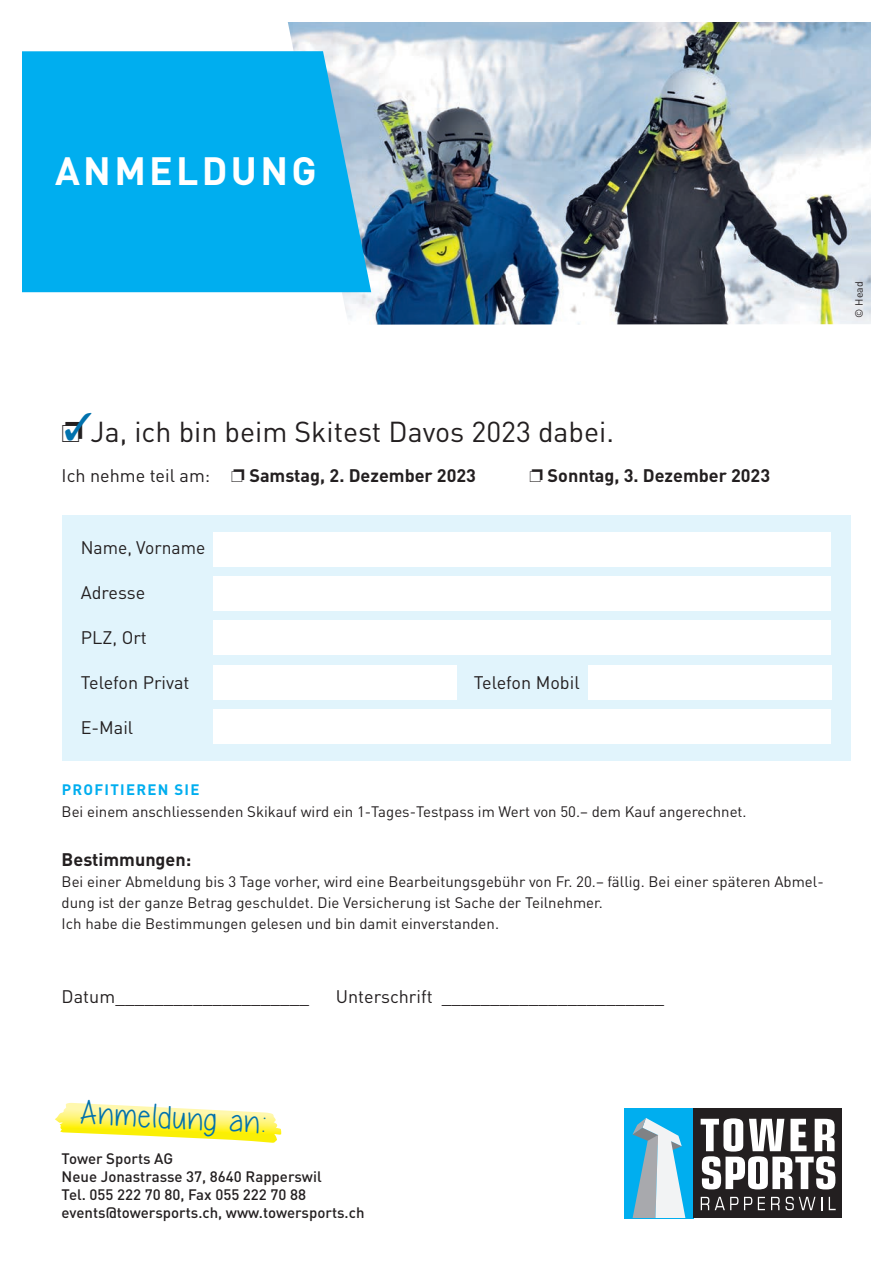
<style>
.page{position:relative;width:893px;height:1263px;background:#fff}
.page>*{position:absolute;margin:0;border:0;box-sizing:border-box;transform-origin:0 0}
.t1{font:700 39px "DINOT";letter-spacing:.085em;color:#fff}
.t2{font:33.3px "Yummy Cupcakes";color:#0071ad}
.t3{font:28.5px "DINOT";color:#231f20}
.t4{font:18px "DINOT";color:#231f20}
.t5{font:700 18px "DINOT";color:#231f20}
.t6{font:15px/21px "DINOT";color:#231f20}
.t7{font:500 15px "DINOT";color:#231f20}
.t8{font:700 15px "DINOT";letter-spacing:.085em;color:#00aeef}
.t9{font:10.5px "DINOT";color:#231f20}
.s1{font-weight:400}
</style>
<div class="page">
<div style="left:62px;top:515px;width:788px;height:245px;background:#e1f4fc"></div>
<img style="left:287px;top:22px;width:584px;height:303px">
<svg style="left:22px;top:51px;width:349px;height:241px;background:#0cafed"></svg>
<div style="left:213px;top:532px;width:617px;height:34px;background:#fff"></div>
<div style="left:213px;top:577px;width:617px;height:34px;background:#fff"></div>
<div style="left:213px;top:621px;width:617px;height:34px;background:#fff"></div>
<div style="left:213px;top:709px;width:617px;height:34px;background:#fff"></div>
<div style="left:213px;top:665px;width:243px;height:34px;background:#fff"></div>
<div style="left:588px;top:665px;width:243px;height:34px;background:#fff"></div>
<svg style="left:55px;top:1103px;width:226px;height:40px"></svg>
<div style="left:624px;top:1109px;width:70px;height:109px;background:#00aeef"></div>
<div style="left:694px;top:1109px;width:148px;height:109px;background:#231f20"></div>
<svg style="left:632px;top:1118px;width:53px;height:100px"></svg>
<svg style="left:701px;top:1118px;width:134px;height:71px"></svg>
<svg style="left:701px;top:1197px;width:8px;height:13px"></svg>
<svg style="left:715px;top:1197px;width:23px;height:13px"></svg>
<svg style="left:744px;top:1197px;width:8px;height:13px"></svg>
<svg style="left:758px;top:1197px;width:7px;height:13px"></svg>
<svg style="left:771px;top:1197px;width:44px;height:13px"></svg>
<svg style="left:821px;top:1197px;width:1px;height:13px"></svg>
<svg style="left:829px;top:1197px;width:7px;height:13px"></svg>
<p class="t1" style="left:55px;top:144px;width:263px">ANMELDUNG</p>
<p class="t9" style="left:852px;top:317px;width:37px;rotate:-90deg">© Head</p>
<p class="t3" style="left:62px;top:413px;width:554px">❐ Ja, ich bin beim Skitest Davos 2023 dabei.</p>
<p class="t5" style="left:62px;top:463px;width:416px"><span class="s1">Ich nehme teil am:</span> ❐ Samstag, 2. Dezember 2023</p>
<p class="t5" style="left:529px;top:463px;width:242px">❐ Sonntag, 3. Dezember 2023</p>
<p class="t4" style="left:81px;top:535px;width:126px">Name, Vorname</p>
<p class="t4" style="left:81px;top:580px;width:66px">Adresse</p>
<p class="t4" style="left:81px;top:625px;width:68px">PLZ, Ort</p>
<p class="t4" style="left:81px;top:670px;width:110px">Telefon Privat</p>
<p class="t4" style="left:474px;top:670px;width:107px">Telefon Mobil</p>
<p class="t4" style="left:81px;top:715px;width:54px">E-Mail</p>
<p class="t8" style="left:62px;top:779px;width:139px">PROFITIEREN SIE</p>
<p class="t6" style="left:62px;top:800px;width:686px">Bei einem anschliessenden Skikauf wird ein 1-Tages-Testpass im Wert von 50.– dem Kauf angerechnet.</p>
<p class="t5" style="left:62px;top:847px;width:131px">Bestimmungen:</p>
<p class="t6" style="left:62px;top:870px;width:764px">Bei einer Abmeldung bis 3 Tage vorher, wird eine Bearbeitungsgebühr von Fr. 20.– fällig. Bei einer späteren Abmel&shy;dung ist der ganze Betrag geschuldet. Die Versicherung ist Sache der Teilnehmer.</p>
<p class="t6" style="left:62px;top:912px;width:439px">Ich habe die Bestimmungen gelesen und bin damit einverstanden.</p>
<p class="t4" style="left:62px;top:984px;width:249px">Datum____________________</p>
<p class="t4" style="left:336px;top:984px;width:330px">Unterschrift _______________________</p>
<p class="t2" style="left:81px;top:1094px;width:188px;rotate:3deg">Anmeldung an:</p>
<p class="t7" style="left:62px;top:1148px;width:113px">Tower Sports AG</p>
<p class="t7" style="left:62px;top:1166px;width:262px">Neue Jonastrasse 37, 8640 Rapperswil</p>
<p class="t7" style="left:62px;top:1184px;width:246px">Tel. 055 222 70 80, Fax 055 222 70 88</p>
<p class="t7" style="left:62px;top:1202px;width:304px">events@towersports.ch, www.towersports.ch</p>
</div>
